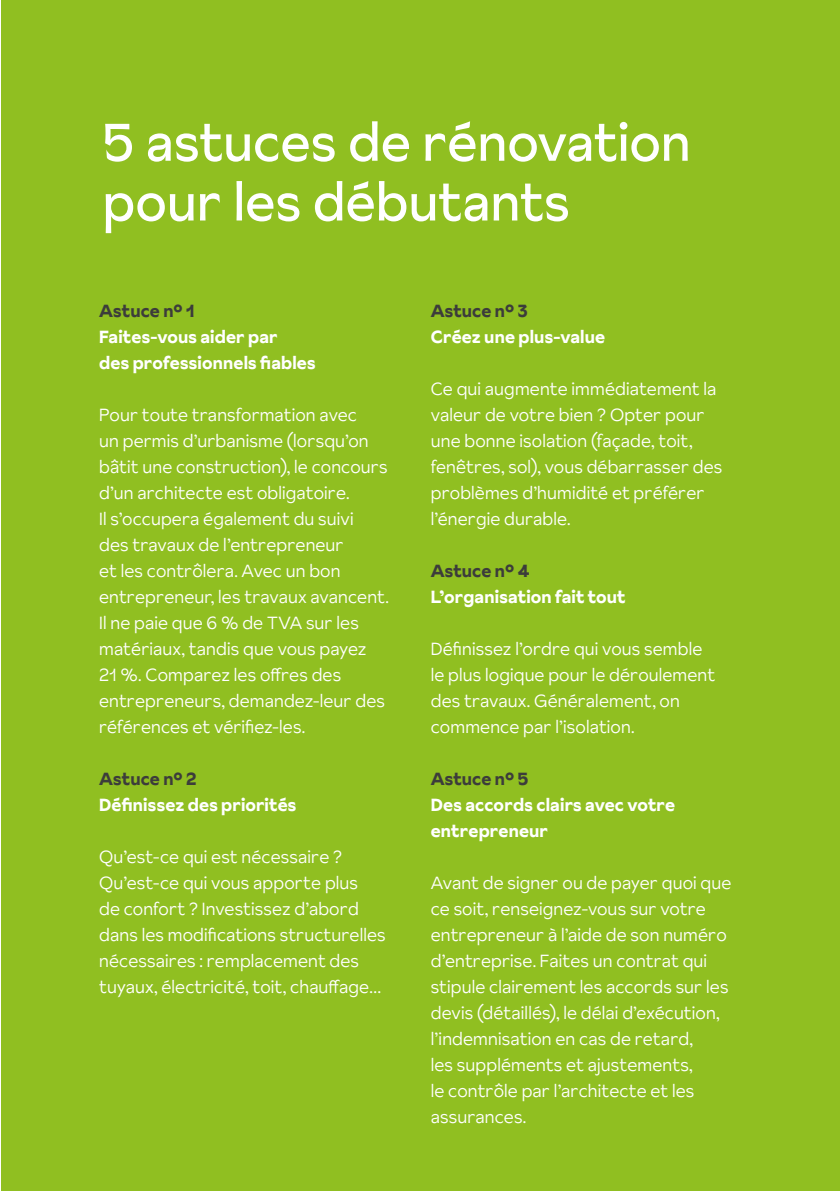
<style>
.page{position:relative;width:840px;height:1191px;background:#fff}
.page>*{position:absolute;margin:0;border:0;box-sizing:border-box;transform-origin:0 0}
.t1{font:52.8px/59.8px "Crelan Sunset";letter-spacing:-.005em;color:#fff}
.t2{font:300 17.6px/26px "Crelan Sunset";letter-spacing:.005em;color:#fff}
.t3{font:700 17.6px/26px "Crelan Sunset";letter-spacing:.01em;color:#fff}
.t4{font:700 17.6px "Crelan Sunset";letter-spacing:.01em;color:#3c3c3b}
</style>
<div class="page">
<div style="left:1px;top:0;width:838px;height:1191px;background:#90bf21"></div>
<h1 class="t1" style="left:102px;top:112px;width:589px">5 astuces de rénovation pour les débutants</h1>
<p class="t4" style="left:99px;top:298px;width:97px">Astuce n° 1</p>
<p class="t3" style="left:99px;top:323px;width:218px">Faites-vous aider par<br>des professionnels fiables</p>
<p class="t2" style="left:99px;top:401px;width:291px">Pour toute transformation avec<br>un permis d’urbanisme (lorsqu’on bâtit une construction), le concours d’un architecte est obligatoire.<br>Il s’occupera également du suivi<br>des travaux de l’entrepreneur<br>et les contrôlera. Avec un bon entrepreneur, les travaux avancent.<br>Il ne paie que 6 % de TVA sur les matériaux, tandis que vous payez<br>21 %. Comparez les offres des entrepreneurs, demandez-leur des références et vérifiez-les.</p>
<p class="t4" style="left:99px;top:766px;width:99px">Astuce n° 2</p>
<p class="t3" style="left:99px;top:791px;width:199px">Définissez des priorités</p>
<p class="t2" style="left:99px;top:843px;width:288px">Qu’est-ce qui est nécessaire ?<br>Qu’est-ce qui vous apporte plus<br>de confort ? Investissez d’abord dans les modifications structurelles nécessaires : remplacement des tuyaux, électricité, toit, chauffage…</p>
<p class="t4" style="left:430px;top:298px;width:98px">Astuce n° 3</p>
<p class="t3" style="left:430px;top:323px;width:176px">Créez une plus-value</p>
<p class="t2" style="left:430px;top:376px;width:293px">Ce qui augmente immédiatement la valeur de votre bien ? Opter pour une bonne isolation (façade, toit, fenêtres, sol), vous débarrasser des problèmes d’humidité et préférer l’énergie durable.</p>
<p class="t4" style="left:430px;top:558px;width:100px">Astuce n° 4</p>
<p class="t3" style="left:430px;top:584px;width:196px">L’organisation fait tout</p>
<p class="t2" style="left:430px;top:636px;width:286px">Définissez l’ordre qui vous semble le plus logique pour le déroulement des travaux. Généralement, on commence par l’isolation.</p>
<p class="t4" style="left:430px;top:766px;width:99px">Astuce n° 5</p>
<p class="t3" style="left:430px;top:792px;width:246px">Des accords clairs avec votre entrepreneur</p>
<p class="t2" style="left:430px;top:870px;width:302px">Avant de signer ou de payer quoi que ce soit, renseignez-vous sur votre entrepreneur à l’aide de son numéro d’entreprise. Faites un contrat qui stipule clairement les accords sur les devis (détaillés), le délai d’exécution, l’indemnisation en cas de retard,<br>les suppléments et ajustements,<br>le contrôle par l’architecte et les assurances.</p>
</div>
